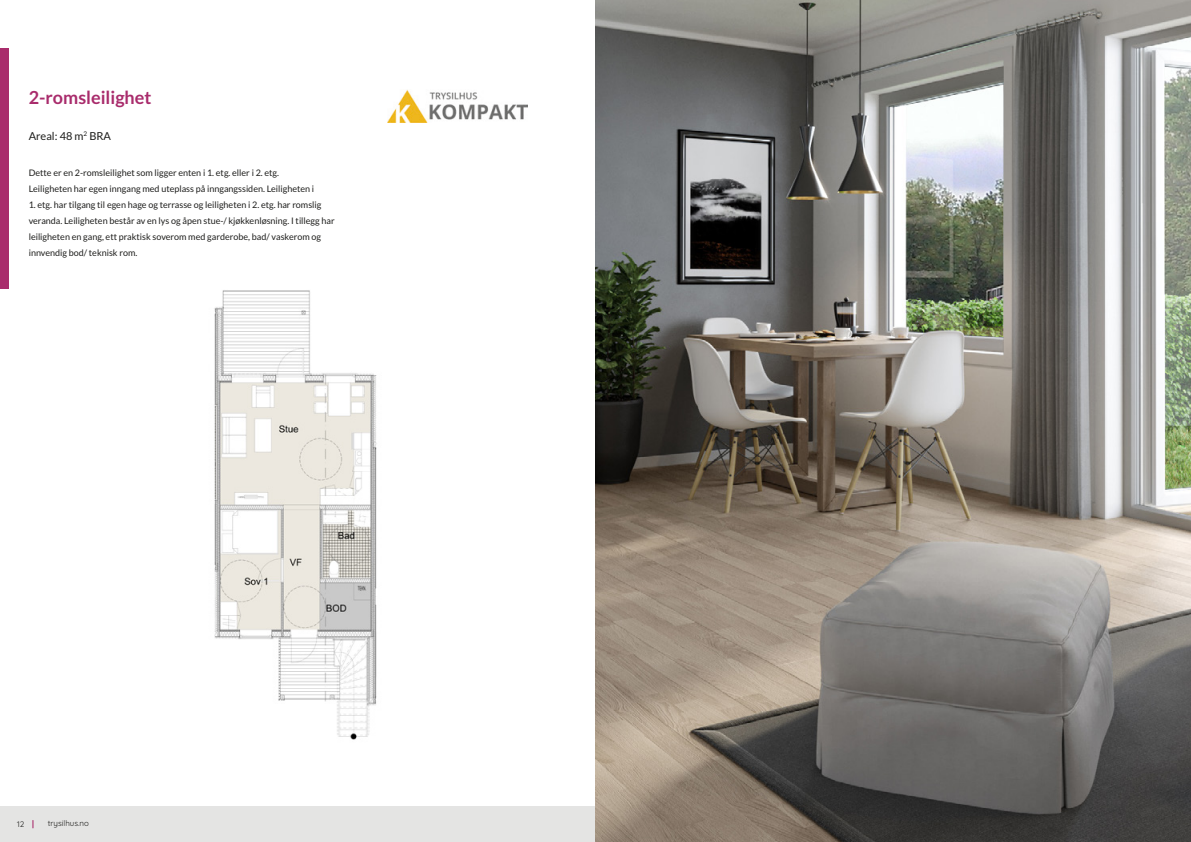
<style>
.page{position:relative;width:1191px;height:842px;background:#fff}
.page>*{position:absolute;margin:0;border:0;box-sizing:border-box;transform-origin:0 0}
.t1{font:700 18px "Lato";color:#a92c6c}
.t2{font:11px "Lato";color:#1d1d1b}
.t3{font:9px/16px "Lato";color:#1d1d1b}
.t4{font:8px "Quicksand";color:#1d1d1b}
</style>
<div class="page">
<div style="left:0;top:806px;width:595px;height:36px;background:#e4e4e3"></div>
<img style="left:387px;top:89px;width:140px;height:33px">
<div style="left:0;top:48px;width:9px;height:241px;background:#a92c6c"></div>
<img style="left:214px;top:290px;width:163px;height:450px">
<img style="left:595px;top:0;width:596px;height:842px">
<h1 class="t1" style="left:29px;top:87px;width:124px">2‑romsleilighet</h1>
<p class="t2" style="left:29px;top:130px;width:84px">Areal: 48 m<sup>2</sup> BRA</p>
<p class="t3" style="left:29px;top:165px;width:287px">Dette er en 2‑romsleilighet som ligger enten i 1. etg. eller i 2. etg.<br>Leiligheten har egen inngang med uteplass på inngangssiden. Leiligheten i</p>
<p class="t3" style="left:29px;top:197px;width:307px">1. etg. har tilgang til egen hage og terrasse og leiligheten i 2. etg. har romslig veranda. Leiligheten består av en lys og åpen stue‑/ kjøkkenløsning. I tillegg har leiligheten en gang, ett praktisk soverom med garderobe, bad/ vaskerom og innvendig bod/ teknisk rom.</p>
<p class="t4" style="left:17px;top:818px;width:9px">12</p>
<p class="t4" style="left:48px;top:817px;width:43px">trysilhus.no</p>
</div>
